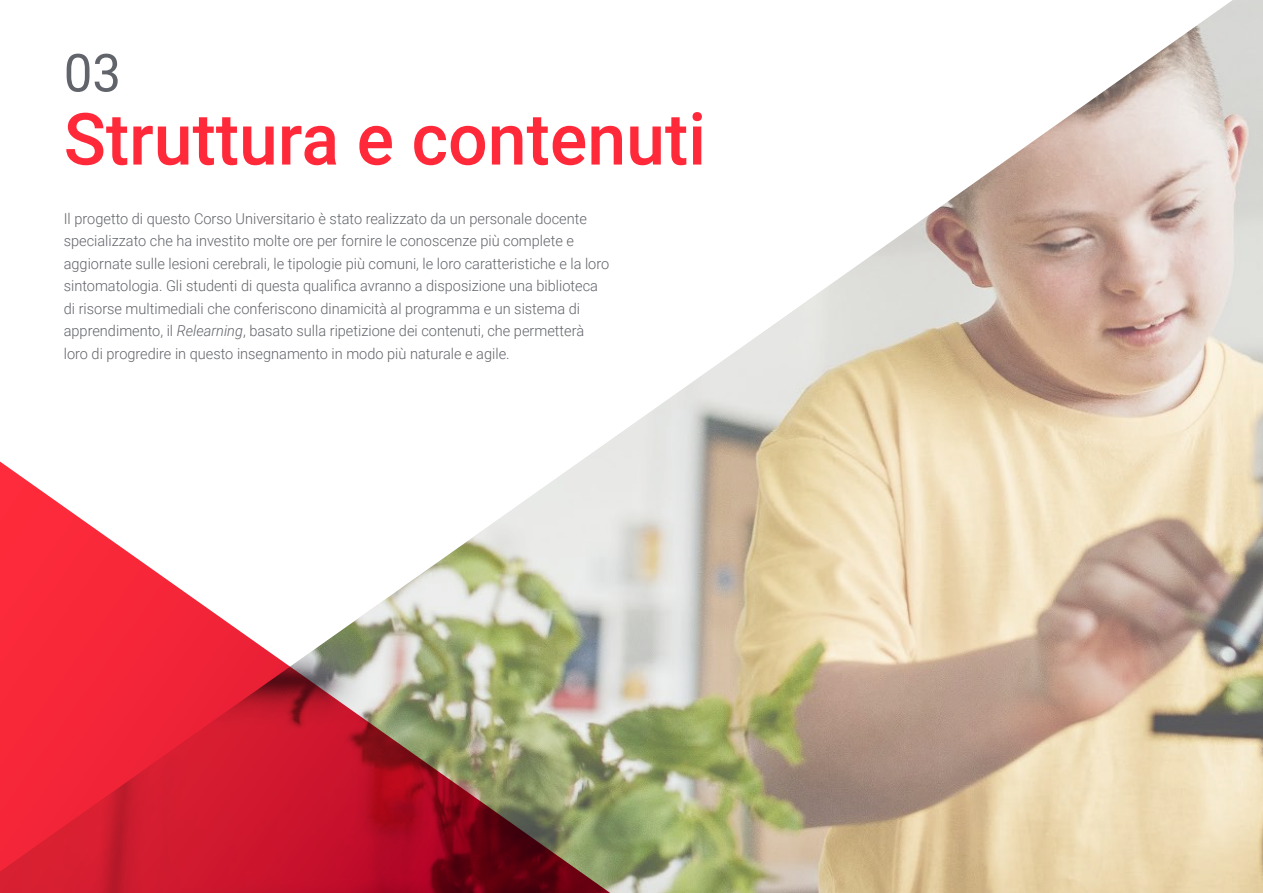
<style>
.page{position:relative;width:1263px;height:893px;background:#fff}
.page>*{position:absolute;margin:0;border:0;box-sizing:border-box;transform-origin:0 0}
.t1{font:500 72px "Roboto";color:#ff293a}
.t2{font:52.5px "Roboto";color:#61646a}
.t3{font:300 15px/22.5px "Roboto";color:#61646a}
.s1{font-style:italic}
</style>
<div class="page">
<img style="left:602px;top:0;width:661px;height:893px">
<svg style="left:0;top:446px;width:640px;height:447px"></svg>
<h2 class="t2" style="left:64px;top:36px;width:59px">03</h2>
<h1 class="t1" style="left:64px;top:89px;width:644px">Struttura e contenuti</h1>
<p class="t3" style="left:64px;top:207px;width:547px">Il progetto di questo Corso Universitario è stato realizzato da un personale docente specializzato che ha investito molte ore per fornire le conoscenze più complete e aggiornate sulle lesioni cerebrali, le tipologie più comuni, le loro caratteristiche e la loro sintomatologia. Gli studenti di questa qualifica avranno a disposizione una biblioteca di risorse multimediali che conferiscono dinamicità al programma e un sistema di apprendimento, il <span class="s1">Relearning</span>, basato sulla ripetizione dei contenuti, che permetterà loro di progredire in questo insegnamento in modo più naturale e agile.</p>
</div>
